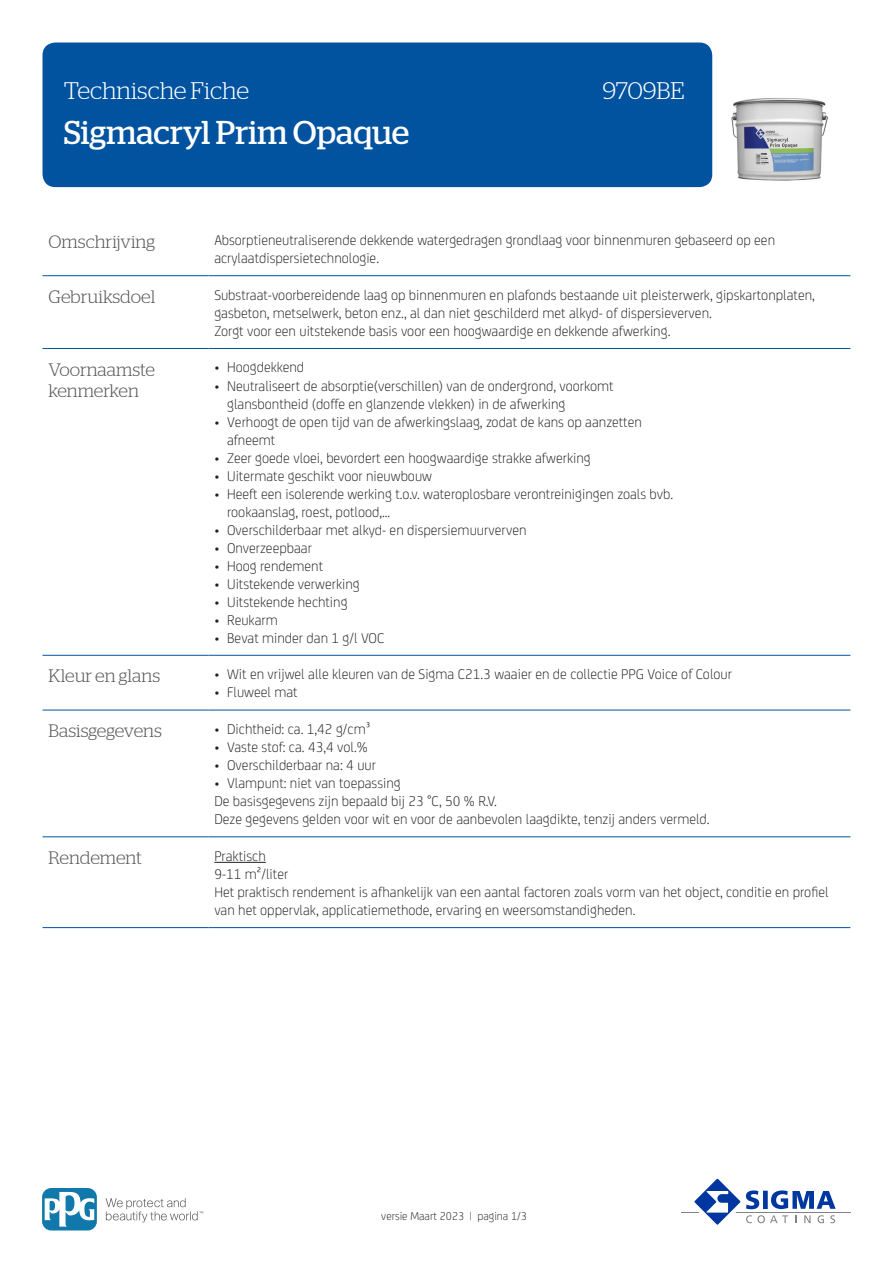
<style>
.page{position:relative;width:893px;height:1263px;background:#fff}
.page>*{position:absolute;margin:0;border:0;box-sizing:border-box;transform-origin:0 0}
.t1{font:33px "Stag";color:#fff}
.RH1{font:300 24px "Stag";letter-spacing:-.01em;color:#fff}
.KOP{font:300 18px/21.6px "Stag";color:#57585a}
.BODY{font:300 15px/18px "FS Joey";color:#231f20}
.t2{font:300 12px "FS Joey";color:#231f20}
</style>
<div class="page">
<div style="left:43px;top:43px;width:669px;height:144px;background:#0153a0;border-radius:13px"></div>
<hr style="left:681px;top:1211px;width:169px;height:1px;background:#808285">
<svg style="left:689px;top:1178px;width:147px;height:47px"></svg>
<svg style="left:106px;top:1198px;width:97px;height:24px"></svg>
<svg style="left:43px;top:1188px;width:54px;height:42px"></svg>
<svg style="left:45px;top:1191px;width:49px;height:35px"></svg>
<hr style="left:43px;top:275px;width:165px;height:1px;background:#0153a0">
<hr style="left:208px;top:275px;width:642px;height:1px;background:#0153a0">
<hr style="left:43px;top:348px;width:165px;height:1px;background:#0153a0">
<hr style="left:208px;top:348px;width:642px;height:1px;background:#0153a0">
<hr style="left:43px;top:655px;width:165px;height:1px;background:#0153a0">
<hr style="left:208px;top:655px;width:642px;height:1px;background:#0153a0">
<hr style="left:43px;top:710px;width:165px;height:1px;background:#0153a0">
<hr style="left:208px;top:710px;width:642px;height:1px;background:#0153a0">
<hr style="left:43px;top:836px;width:165px;height:1px;background:#0153a0">
<hr style="left:208px;top:836px;width:642px;height:1px;background:#0153a0">
<hr style="left:43px;top:927px;width:165px;height:1px;background:#0153a0">
<hr style="left:208px;top:927px;width:642px;height:1px;background:#0153a0">
<hr style="left:214px;top:862px;width:52px;height:1px;background:#231f20">
<img style="left:731px;top:98px;width:97px;height:83px">
<p class="RH1" style="left:64px;top:77px;width:187px">Technische Fiche</p>
<p class="RH1" style="left:602px;top:77px;width:84px">9709BE</p>
<p class="t1" style="left:64px;top:114px;width:347px">Sigmacryl Prim Opaque</p>
<p class="KOP" style="left:49px;top:231px;width:108px">Omschrijving</p>
<p class="BODY" style="left:214px;top:230px;width:562px">Absorptieneutraliserende dekkende watergedragen grondlaag voor binnenmuren gebaseerd op een acrylaatdispersietechnologie.</p>
<p class="KOP" style="left:49px;top:285px;width:108px">Gebruiksdoel</p>
<p class="BODY" style="left:214px;top:285px;width:602px">Substraat-voorbereidende laag op binnenmuren en plafonds bestaande uit pleisterwerk, gipskartonplaten, gasbeton, metselwerk, beton enz., al dan niet geschilderd met alkyd- of dispersieverven.<br>Zorgt voor een uitstekende basis voor een hoogwaardige en dekkende afwerking.</p>
<p class="KOP" style="left:49px;top:358px;width:108px">Voornaamste kenmerken</p>
<p class="BODY" style="left:214px;top:358px;width:91px">• Hoogdekkend</p>
<p class="BODY" style="left:227px;top:376px;width:388px;text-indent:-13px">• Neutraliseert de absorptie(verschillen) van de ondergrond, voorkomt glansbontheid (doffe en glanzende vlekken) in de afwerking</p>
<p class="BODY" style="left:227px;top:412px;width:416px;text-indent:-13px">• Verhoogt de open tijd van de afwerkingslaag, zodat de kans op aanzetten afneemt</p>
<p class="BODY" style="left:214px;top:448px;width:378px">• Zeer goede vloei, bevordert een hoogwaardige strakke afwerking</p>
<p class="BODY" style="left:214px;top:466px;width:219px">• Uitermate geschikt voor nieuwbouw</p>
<p class="BODY" style="left:227px;top:484px;width:448px;text-indent:-13px">• Heeft een isolerende werking t.o.v. wateroplosbare verontreinigingen zoals bvb. rookaanslag, roest, potlood,...</p>
<p class="BODY" style="left:214px;top:520px;width:314px">• Overschilderbaar met alkyd- en dispersiemuurverven</p>
<p class="BODY" style="left:214px;top:538px;width:99px">• Onverzeepbaar</p>
<p class="BODY" style="left:214px;top:556px;width:110px">• Hoog rendement</p>
<p class="BODY" style="left:214px;top:574px;width:147px">• Uitstekende verwerking</p>
<p class="BODY" style="left:214px;top:592px;width:135px">• Uitstekende hechting</p>
<p class="BODY" style="left:214px;top:610px;width:65px">• Reukarm</p>
<p class="BODY" style="left:214px;top:628px;width:172px">• Bevat minder dan 1 g/l VOC</p>
<p class="KOP" style="left:49px;top:665px;width:113px">Kleur en glans</p>
<p class="BODY" style="left:214px;top:664px;width:519px">• Wit en vrijwel alle kleuren van de Sigma C21.3 waaier en de collectie PPG Voice of Colour</p>
<p class="BODY" style="left:214px;top:682px;width:85px">• Fluweel mat</p>
<p class="KOP" style="left:49px;top:720px;width:115px">Basisgegevens</p>
<p class="BODY" style="left:214px;top:719px;width:157px">• Dichtheid: ca. 1,42 g/cm³</p>
<p class="BODY" style="left:214px;top:737px;width:155px">• Vaste stof: ca. 43,4 vol.%</p>
<p class="BODY" style="left:214px;top:755px;width:163px">• Overschilderbaar na: 4 uur</p>
<p class="BODY" style="left:214px;top:773px;width:188px">• Vlampunt: niet van toepassing</p>
<p class="BODY" style="left:214px;top:791px;width:497px">De basisgegevens zijn bepaald bij 23 °C, 50 % R.V.<br>Deze gegevens gelden voor wit en voor de aanbevolen laagdikte, tenzij anders vermeld.</p>
<p class="KOP" style="left:49px;top:847px;width:95px">Rendement</p>
<p class="BODY" style="left:214px;top:846px;width:616px">Praktisch<br>9-11 m²/liter<br>Het praktisch rendement is afhankelijk van een aantal factoren zoals vorm van het object, conditie en profiel van het oppervlak, applicatiemethode, ervaring en weersomstandigheden.</p>
<p class="t2" style="left:381px;top:1208px;width:147px">versie Maart 2023 | pagina 1/3</p>
</div>
